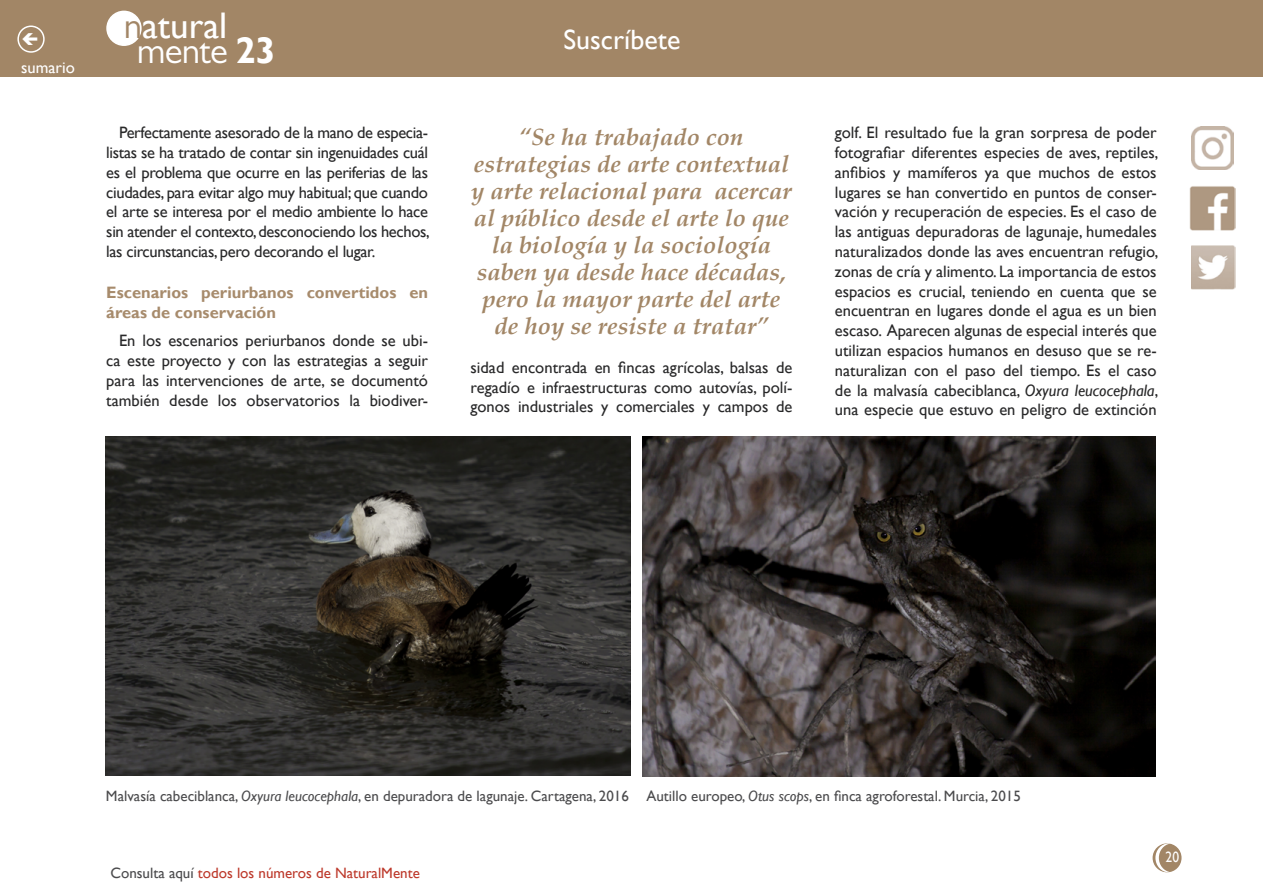
<style>
.page{position:relative;width:1263px;height:893px;background:#fff}
.page>*{position:absolute;margin:0;border:0;box-sizing:border-box;transform-origin:0 0}
.t1{font:37.05px "Gill Sans";color:#fff}
.t2{font:37.05px "Gill Sans MT Pro";letter-spacing:-.02em;color:#fff}
.t3{font:27.9px "Gill Sans";color:#fff}
.t4{font:italic 700 24px/27px "Palatino";color:#a28666;text-align:center}
.t5{font:16.5px/19.8px "Gill Sans";color:#282829;text-align:justify}
.t6{font:700 16.5px/19.8px "Gill Sans";color:#a78b6c}
.t7{font:16.5px "Gill Sans";color:#fff}
.t8{font:15px "Gill Sans";color:#4b4b4d}
.t9{font:15px "Gill Sans";color:#bd392b}
.t10{font:15px "Gill Sans";color:#fff;scale:.9 1}
.s1{font-family:"Gill Sans MT Pro";color:#a28666}
.s2{font-family:"Gill Sans";font-weight:700}
.s3{font-style:italic}
.s4{color:#4b4b4d}
</style>
<div class="page">
<div style="left:1153px;top:844px;width:28px;height:28px;background:#a28666;border-radius:50%"></div>
<div style="left:1152px;top:843px;width:29px;height:29px;border:2px solid #a28666;border-radius:50%"></div>
<div style="left:0;top:0;width:1263px;height:77px;background:#a28666"></div>
<div style="left:107px;top:11px;width:34px;height:34px;background:#fff;border-radius:50%"></div>
<div style="left:106px;top:11px;width:36px;height:35px;border:2px solid #fff;border-radius:50%"></div>
<svg style="left:1155px;top:843px;width:15px;height:29px"></svg>
<div style="left:17px;top:26px;width:28px;height:27px;border:2px solid #fff;border-radius:50%"></div>
<img style="left:1190px;top:186px;width:45px;height:44px">
<img style="left:1191px;top:246px;width:44px;height:44px">
<img style="left:1191px;top:127px;width:42px;height:42px">
<img style="left:105px;top:436px;width:526px;height:339px">
<img style="left:643px;top:436px;width:512px;height:340px">
<p class="t7" style="left:21px;top:58px;width:55px">sumario</p>
<h1 class="t1" style="left:124px;top:4px;width:105px"><span class="s1">n</span>atural</h1>
<h1 class="t2" style="left:137px;top:29px;width:140px">mente <span class="s2">23</span></h1>
<p class="t5" style="left:106px;top:123px;width:325px;text-indent:13px">Perfectamente asesorado de la mano de especia&shy;listas se ha tratado de contar sin ingenuidades cuál es el problema que ocurre en las periferias de las ciudades, para evitar algo muy habitual; que cuando el arte se interesa por el medio ambiente lo hace sin atender el contexto, desconociendo los hechos, las circunstancias, pero decorando el lugar.</p>
<p class="t6" style="left:106px;top:283px;width:323px">Escenarios periurbanos convertidos en áreas de conservación</p>
<p class="t5" style="left:106px;top:331px;width:323px;text-indent:13px">En los escenarios periurbanos donde se ubi&shy;ca este proyecto y con las estrategias a seguir para las intervenciones de arte, se documentó también desde los observatorios la biodiver-</p>
<h2 class="t3" style="left:563px;top:23px;width:118px">Suscríbete</h2>
<h3 class="t4" style="left:471px;top:124px;width:322px">“Se ha trabajado con estrategias de arte contextual y arte relacional para acercar al público desde el arte lo que la biología y la sociología saben ya desde hace décadas, pero la mayor parte del arte de hoy se resiste a tratar”</h3>
<p class="t5" style="left:471px;top:358px;width:323px">sidad encontrada en fincas agrícolas, balsas de regadío e infraestructuras como autovías, polí&shy;gonos industriales y comerciales y campos de</p>
<p class="t5" style="left:835px;top:123px;width:325px">golf. El resultado fue la gran sorpresa de poder fotografiar diferentes especies de aves, reptiles, anfibios y mamíferos ya que muchos de estos lugares se han convertido en puntos de conser&shy;vación y recuperación de especies. Es el caso de las antiguas depuradoras de lagunaje, humedales naturalizados donde las aves encuentran refugio, zonas de cría y alimento. La importancia de estos espacios es crucial, teniendo en cuenta que se encuentran en lugares donde el agua es un bien escaso. Aparecen algunas de especial interés que utilizan espacios humanos en desuso que se re&shy;naturalizan con el paso del tiempo. Es el caso de la malvasía cabeciblanca, <span class="s3">Oxyura leucocephala</span>, una especie que estuvo en peligro de extinción</p>
<p class="t8" style="left:106px;top:787px;width:916px">Malvasía cabeciblanca, <span class="s3">Oxyura leucocephala</span>, en depuradora de lagunaje. Cartagena, 2016 Autillo europeo, <span class="s3">Otus scops</span>, en finca agroforestal. Murcia, 2015</p>
<p class="t9" style="left:110px;top:864px;width:311px"><span class="s4">Consulta aquí</span> todos los números de NaturalMente</p>
<p class="t10" style="left:1165px;top:849px;width:16px">20</p>
</div>
